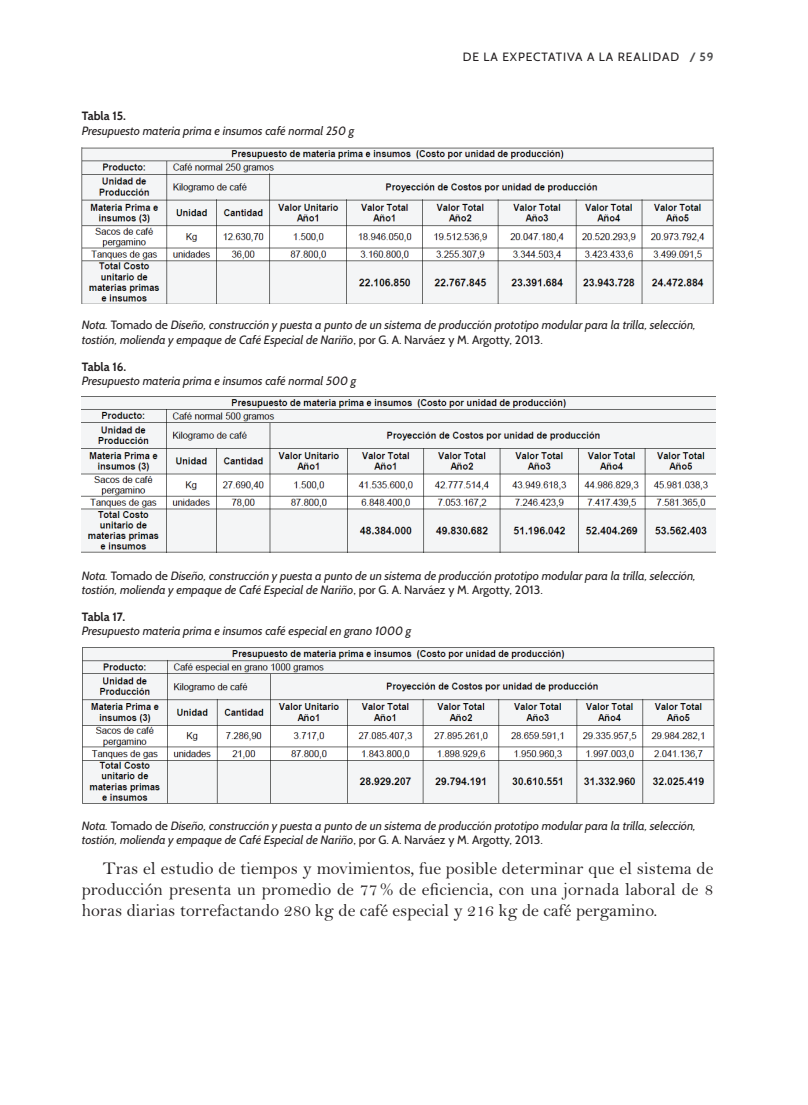
<style>
.page{position:relative;width:808px;height:1105px;background:#fff}
.page>*{position:absolute;margin:0;border:0;box-sizing:border-box;transform-origin:0 0}
.t1{font:18px/21px "Bell MT Std";color:#231f20;text-align:justify}
.t2{font:italic 12px/14.4px "Cabin";color:#231f20}
.t3{font:12px "Cabin";letter-spacing:.075em;color:#231f20}
.t4{font:700 12px "Cabin";color:#231f20}
.s1{font-weight:700;color:#4b4c4d}
.s2{font-style:normal}
</style>
<div class="page">
<img style="left:82px;top:147px;width:631px;height:157px">
<img style="left:82px;top:396px;width:633px;height:156px">
<img style="left:82px;top:647px;width:633px;height:157px">
<p class="t4" style="left:82px;top:109px;width:46px">Tabla 15.</p>
<p class="t2" style="left:82px;top:123px;width:274px">Presupuesto materia prima e insumos café normal 250 g</p>
<p class="t3" style="left:462px;top:49px;width:252px">De la expectativa a la realidad <span class="s1">/ 59</span></p>
<p class="t2" style="left:82px;top:318px;width:615px">Nota. <span class="s2">Tomado de</span> Diseño, construcción y puesta a punto de un sistema de producción prototipo modular para la trilla, selección, tostión, molienda y empaque de Café Especial de Nariño<span class="s2">, por G. A. Narváez y M. Argotty, 2013.</span></p>
<p class="t4" style="left:82px;top:359px;width:46px">Tabla 16.</p>
<p class="t2" style="left:82px;top:374px;width:276px">Presupuesto materia prima e insumos café normal 500 g</p>
<p class="t2" style="left:82px;top:568px;width:615px">Nota. <span class="s2">Tomado de</span> Diseño, construcción y puesta a punto de un sistema de producción prototipo modular para la trilla, selección, tostión, molienda y empaque de Café Especial de Nariño<span class="s2">, por G. A. Narváez y M. Argotty, 2013.</span></p>
<p class="t4" style="left:82px;top:609px;width:45px">Tabla 17.</p>
<p class="t2" style="left:82px;top:624px;width:331px">Presupuesto materia prima e insumos café especial en grano 1000 g</p>
<p class="t2" style="left:82px;top:818px;width:615px">Nota. <span class="s2">Tomado de</span> Diseño, construcción y puesta a punto de un sistema de producción prototipo modular para la trilla, selección, tostión, molienda y empaque de Café Especial de Nariño<span class="s2">, por G. A. Narváez y M. Argotty, 2013.</span></p>
<p class="t1" style="left:82px;top:858px;width:633px;text-indent:21px">Tras el estudio de tiempos y movimientos, fue posible determinar que el sistema de producción presenta un promedio de 77% de eficiencia, con una jornada laboral de 8 horas diarias torrefactando 280 kg de café especial y 216 kg de café pergamino.</p>
</div>
